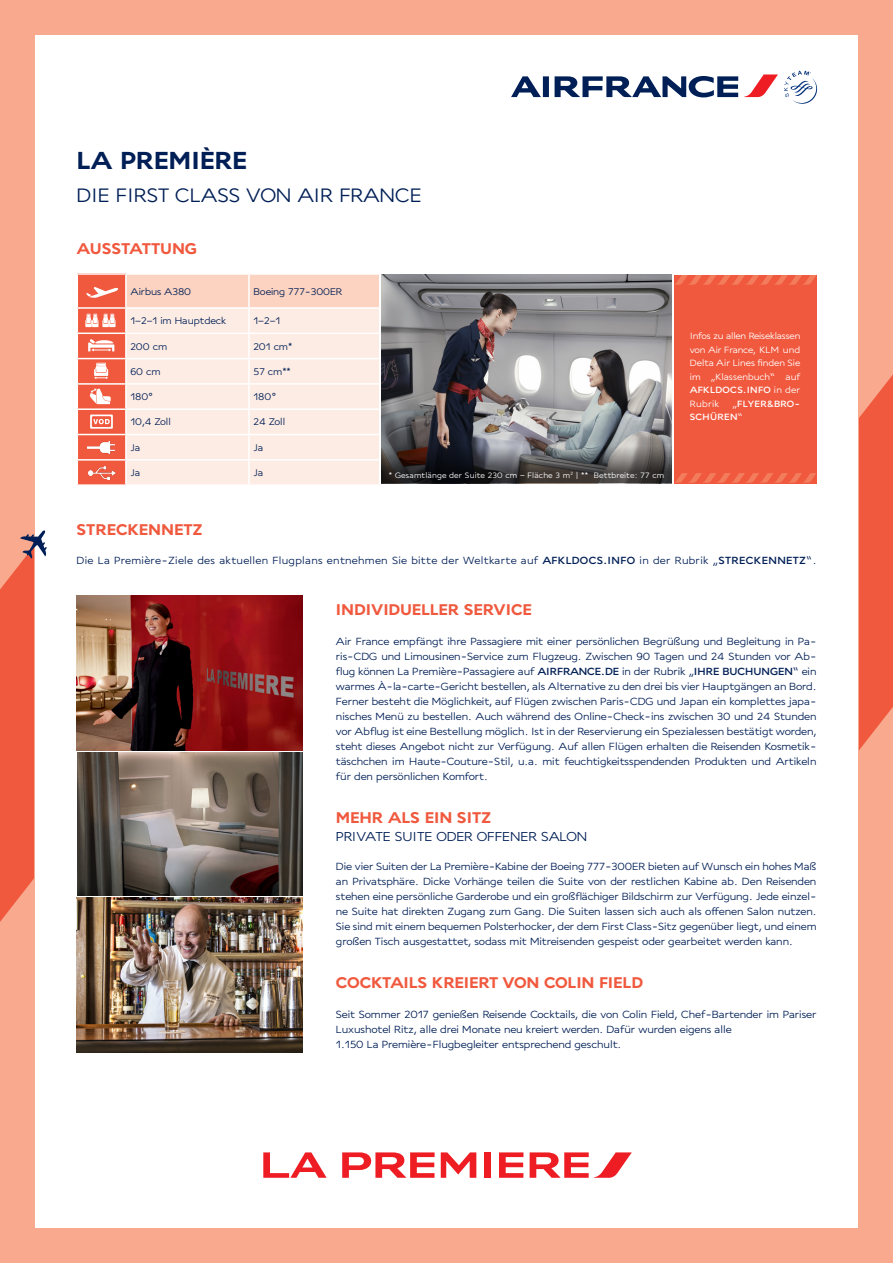
<style>
.page{position:relative;width:893px;height:1263px;background:#fff}
.page>*{position:absolute;margin:0;border:0;box-sizing:border-box;transform-origin:0 0}
.Subhead{font:700 28.5px "Excellence In Motion V";color:#001f56}
.Subhead-2{font:22.5px "Excellence In Motion V";color:#001f56}
.Subhead-3{font:700 18px "Excellence In Motion V";color:#f0593e}
.Mengentext_Flying_Bl{font:700 18px "Excellence In Motion V";color:#f0593e}
.Subhead-4{font:15px "Excellence In Motion V";letter-spacing:-.005em;color:#001f56}
.Subhead-5{font:12px/15px "Excellence In Motion";letter-spacing:.025em;color:#001f56;text-align:justify}
.Mengentext_Flying_Bl-2{font:12px/15px "Excellence In Motion";color:#001f56;text-align:justify}
.t1{font:11.1px "Excellence In Motion";color:#001f56}
.Legende_Flying_Blue{font:10.5px/13.5px "Excellence In Motion";letter-spacing:.01em;color:#fff;text-align:justify}
.Legende_Flying_Blue-2{font:9px "Excellence In Motion";letter-spacing:.02em;color:#fff}
.s1{font-weight:500}
</style>
<div class="page">
<div style="left:0;top:0;width:893px;height:34px;background:#f8a98e"></div>
<div style="left:0;top:1229px;width:893px;height:34px;background:#f8a98e"></div>
<div style="left:0;top:0;width:34px;height:1263px;background:#f8a98e"></div>
<div style="left:859px;top:0;width:34px;height:1251px;background:#f8a98e"></div>
<svg style="left:859px;top:374px;width:34px;height:376px;background:#f06247"></svg>
<svg style="left:0;top:530px;width:47px;height:392px"></svg>
<svg style="left:744px;top:74px;width:34px;height:23px"></svg>
<svg style="left:511px;top:76px;width:227px;height:21px"></svg>
<svg style="left:784px;top:71px;width:34px;height:33px"></svg>
<svg style="left:263px;top:1152px;width:64px;height:26px"></svg>
<svg style="left:342px;top:1152px;width:93px;height:26px"></svg>
<svg style="left:441px;top:1152px;width:35px;height:26px"></svg>
<div style="left:484px;top:1152px;width:7px;height:26px;background:#ee1d23"></div>
<svg style="left:499px;top:1152px;width:24px;height:26px"></svg>
<svg style="left:530px;top:1152px;width:102px;height:26px"></svg>
<div style="left:674px;top:275px;width:142px;height:208px;background:#f0593e"></div>
<svg style="left:77px;top:274px;width:302px;height:211px;background:#fbd8cd"></svg>
<img style="left:381px;top:275px;width:291px;height:169px">
<img style="left:88px;top:441px;width:26px;height:12px">
<img style="left:89px;top:467px;width:26px;height:12px">
<svg style="left:674px;top:275px;width:142px;height:10px"></svg>
<svg style="left:674px;top:473px;width:142px;height:10px"></svg>
<svg style="left:381px;top:444px;width:291px;height:39px;background:#484648"></svg>
<img style="left:77px;top:595px;width:225px;height:156px">
<img style="left:77px;top:753px;width:225px;height:143px">
<img style="left:77px;top:898px;width:225px;height:155px">
<p class="Subhead" style="left:77px;top:143px;width:172px">LA PREMIÈRE</p>
<p class="Subhead-2" style="left:77px;top:182px;width:346px">DIE FIRST CLASS VON AIR FRANCE</p>
<p class="Subhead-3" style="left:77px;top:237px;width:122px">AUSSTATTUNG</p>
<p class="t1" style="left:130px;top:285px;width:62px">Airbus A380</p>
<p class="t1" style="left:253px;top:285px;width:90px">Boeing 777-300ER</p>
<p class="t1" style="left:130px;top:314px;width:97px">1–2–1 im Hauptdeck</p>
<p class="t1" style="left:253px;top:314px;width:28px">1–2–1</p>
<p class="t1" style="left:130px;top:339px;width:38px">200 cm</p>
<p class="t1" style="left:253px;top:339px;width:40px">201 cm*</p>
<p class="t1" style="left:130px;top:365px;width:32px">60 cm</p>
<p class="t1" style="left:253px;top:365px;width:39px">57 cm**</p>
<p class="t1" style="left:130px;top:390px;width:25px">180°</p>
<p class="t1" style="left:253px;top:390px;width:25px">180°</p>
<p class="t1" style="left:130px;top:415px;width:42px">10,4 Zoll</p>
<p class="t1" style="left:253px;top:415px;width:33px">24 Zoll</p>
<p class="t1" style="left:130px;top:441px;width:11px">Ja</p>
<p class="t1" style="left:253px;top:441px;width:11px">Ja</p>
<p class="t1" style="left:130px;top:466px;width:11px">Ja</p>
<p class="t1" style="left:253px;top:466px;width:11px">Ja</p>
<p class="Legende_Flying_Blue-2" style="left:389px;top:470px;width:277px">* Gesamtlänge der Suite 230 cm – Fläche 3 m<sup>2</sup> | ** Bettbreite: 77 cm</p>
<p class="Legende_Flying_Blue" style="left:690px;top:329px;width:112px">Infos zu allen Reiseklassen von Air France, KLM und Delta Air Lines finden Sie im „Klassenbuch“ auf <span class="s1">AFKLDOCS.INFO</span> in der Rubrik „<span class="s1">FLYER&amp;BRO-SCHÜREN</span>“</p>
<p class="Subhead-3" style="left:77px;top:518px;width:128px">STRECKENNETZ</p>
<p class="Subhead-5" style="left:77px;top:552px;width:741px">Die La Première-Ziele des aktuellen Flugplans entnehmen Sie bitte der Weltkarte auf <span class="s1">AFKLDOCS.INFO</span> in der Rubrik „<span class="s1">STRECKENNETZ</span>“.</p>
<p class="Subhead-3" style="left:336px;top:598px;width:197px">INDIVIDUELLER SERVICE</p>
<p class="Subhead-5" style="left:336px;top:633px;width:482px">Air France empfängt ihre Passagiere mit einer persönlichen Begrüßung und Begleitung in Pa&shy;ris-CDG und Limousinen-Service zum Flugzeug. Zwischen 90 Tagen und 24 Stunden vor Ab&shy;flug können La Première-Passagiere auf <span class="s1">AIRFRANCE.DE</span> in der Rubrik „<span class="s1">IHRE BUCHUNGEN</span>“ ein warmes À-la-carte-Gericht bestellen, als Alternative zu den drei bis vier Hauptgängen an Bord.<br>Ferner besteht die Möglichkeit, auf Flügen zwischen Paris-CDG und Japan ein komplettes japa&shy;nisches Menü zu bestellen. Auch während des Online-Check-ins zwischen 30 und 24 Stunden vor Abflug ist eine Bestellung möglich. Ist in der Reservierung ein Spezialessen bestätigt worden, steht dieses Angebot nicht zur Verfügung. Auf allen Flügen erhalten die Reisenden Kosmetik&shy;täschchen im Haute-Couture-Stil, u.a. mit feuchtigkeitsspendenden Produkten und Artikeln für den persönlichen Komfort.</p>
<p class="Subhead-3" style="left:336px;top:806px;width:157px">MEHR ALS EIN SITZ</p>
<p class="Subhead-4" style="left:336px;top:827px;width:253px">PRIVATE SUITE ODER OFFENER SALON</p>
<p class="Mengentext_Flying_Bl-2" style="left:336px;top:858px;width:482px">Die vier Suiten der La Première-Kabine der Boeing 777-300ER bieten auf Wunsch ein hohes Maß an Privatsphäre. Dicke Vorhänge teilen die Suite von der restlichen Kabine ab. Den Reisenden stehen eine persönliche Garderobe und ein großflächiger Bildschirm zur Verfügung. Jede einzel&shy;ne Suite hat direkten Zugang zum Gang. Die Suiten lassen sich auch als offenen Salon nutzen.<br>Sie sind mit einem bequemen Polsterhocker, der dem First Class-Sitz gegenüber liegt, und einem großen Tisch ausgestattet, sodass mit Mitreisenden gespeist oder gearbeitet werden kann.</p>
<p class="Mengentext_Flying_Bl" style="left:336px;top:972px;width:309px">COCKTAILS KREIERT VON COLIN FIELD</p>
<p class="Mengentext_Flying_Bl-2" style="left:336px;top:1006px;width:482px">Seit Sommer 2017 genießen Reisende Cocktails, die von Colin Field, Chef-Bartender im Pariser<br>Luxushotel Ritz, alle drei Monate neu kreiert werden. Dafür wurden eigens alle</p>
<p class="Mengentext_Flying_Bl-2" style="left:336px;top:1036px;width:287px">1.150 La Première-Flugbegleiter entsprechend geschult.</p>
</div>
